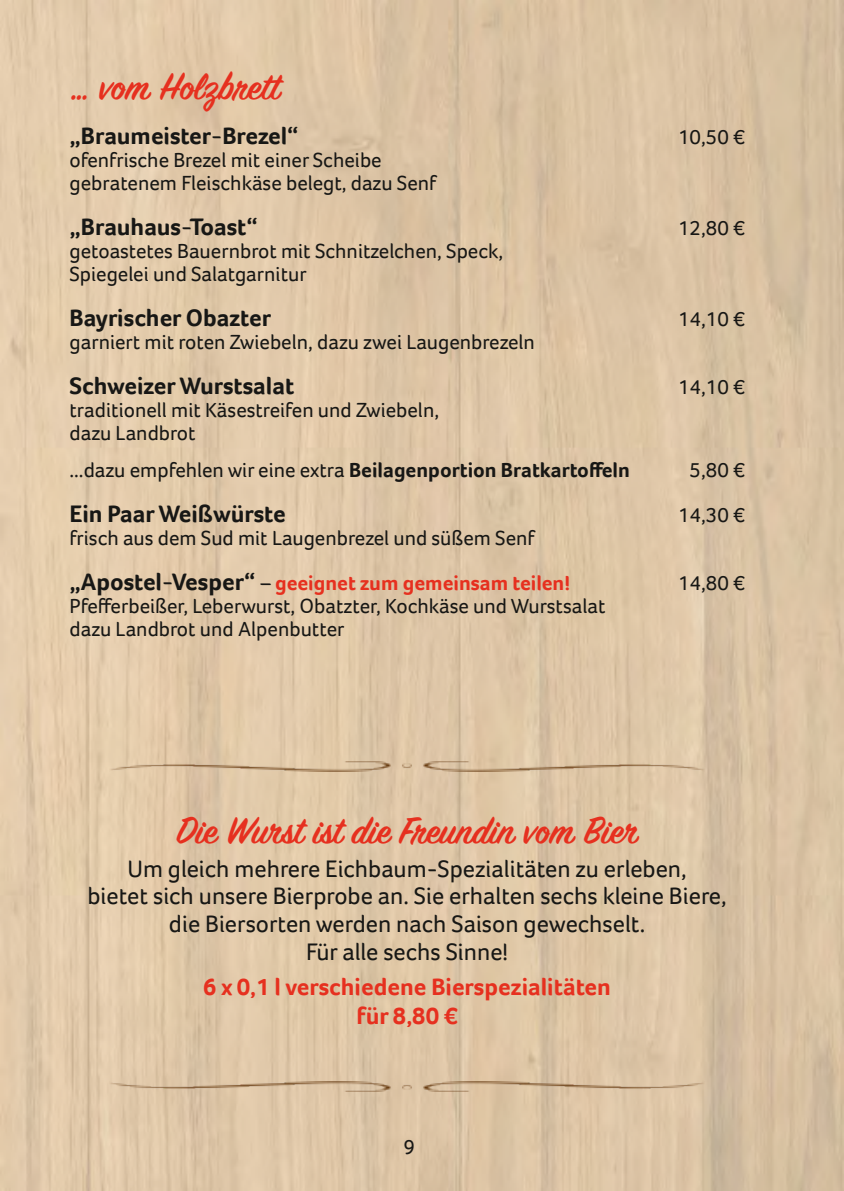
<style>
.page{position:relative;width:844px;height:1191px;background:#fff}
.page>*{position:absolute;margin:0;border:0;box-sizing:border-box;transform-origin:0 0}
.t1{font:600 42px "Sign Painter House Script";color:#e6301f}
.t2{font:24.5px/27.7px "Foco";color:#171715;text-align:center}
.t3{font:700 24.5px "Foco";color:#171715}
.t4{font:700 24.5px/29.4px "Foco";color:#e6301f;text-align:center}
.t5{font:21px/22.8px "Foco";color:#171715}
.t6{font:700 21px "Foco";color:#171715}
.s1{font-weight:400}
.s2{font-weight:700;font-size:24.5px}
.s3{font-weight:700}
.s4{font-weight:700;color:#e6301f}
</style>
<div class="page">
<img style="left:0;top:0;width:843px;height:1191px">
<img style="left:109px;top:761px;width:595px;height:10px">
<img style="left:109px;top:1081px;width:595px;height:10px">
<h1 class="t1" style="left:69px;top:69px;width:216px">… vom Holzbrett</h1>
<p class="t3" style="left:69px;top:127px;width:231px">„Braumeister-Brezel“</p>
<p class="t5" style="left:678px;top:128px;width:68px">10,50 €</p>
<p class="t5" style="left:69px;top:151px;width:368px">ofenfrische Brezel mit einer Scheibe gebratenem Fleischkäse belegt, dazu Senf</p>
<p class="t3" style="left:69px;top:218px;width:190px">„Brauhaus-Toast“</p>
<p class="t5" style="left:678px;top:219px;width:68px">12,80 €</p>
<p class="t5" style="left:69px;top:242px;width:435px">getoastetes Bauernbrot mit Schnitzelchen, Speck,<br>Spiegelei und Salatgarnitur</p>
<p class="t3" style="left:69px;top:309px;width:203px">Bayrischer Obazter</p>
<p class="t5" style="left:678px;top:310px;width:68px">14,10 €</p>
<p class="t5" style="left:69px;top:333px;width:467px">garniert mit roten Zwiebeln, dazu zwei Laugenbrezeln</p>
<p class="t3" style="left:69px;top:377px;width:226px">Schweizer Wurstsalat</p>
<p class="t5" style="left:678px;top:378px;width:68px">14,10 €</p>
<p class="t5" style="left:69px;top:401px;width:371px">traditionell mit Käsestreifen und Zwiebeln, dazu Landbrot</p>
<p class="t6" style="left:69px;top:462px;width:561px"><span class="s1">...dazu empfehlen wir eine extra</span> Beilagenportion Bratkartoffeln</p>
<p class="t5" style="left:689px;top:461px;width:57px">5,80 €</p>
<p class="t3" style="left:69px;top:505px;width:218px">Ein Paar Weißwürste</p>
<p class="t5" style="left:678px;top:506px;width:68px">14,30 €</p>
<p class="t5" style="left:69px;top:518px;width:502px;line-height:45.5px">frisch aus dem Sud mit Laugenbrezel und süßem Senf <span class="s2">„Apostel-Vesper“</span> <span class="s3">–</span> <span class="s4">geeignet zum gemeinsam teilen!</span></p>
<p class="t5" style="left:678px;top:574px;width:68px">14,80 €</p>
<p class="t5" style="left:69px;top:597px;width:537px">Pfefferbeißer, Leberwurst, Obatzter, Kochkäse und Wurstsalat dazu Landbrot und Alpenbutter</p>
<h1 class="t1" style="left:176px;top:814px;width:464px">Die Wurst ist die Freundin vom Bier</h1>
<p class="t2" style="left:87px;top:857px;width:640px">Um gleich mehrere Eichbaum-Spezialitäten zu erleben,<br>bietet sich unsere Bierprobe an. Sie erhalten sechs kleine Biere, die Biersorten werden nach Saison gewechselt.<br>Für alle sechs Sinne!</p>
<p class="t4" style="left:203px;top:974px;width:409px">6 x 0,1 l verschiedene Bierspezialitäten für 8,80 €</p>
<p class="t5" style="left:403px;top:1138px;width:13px">9</p>
</div>
